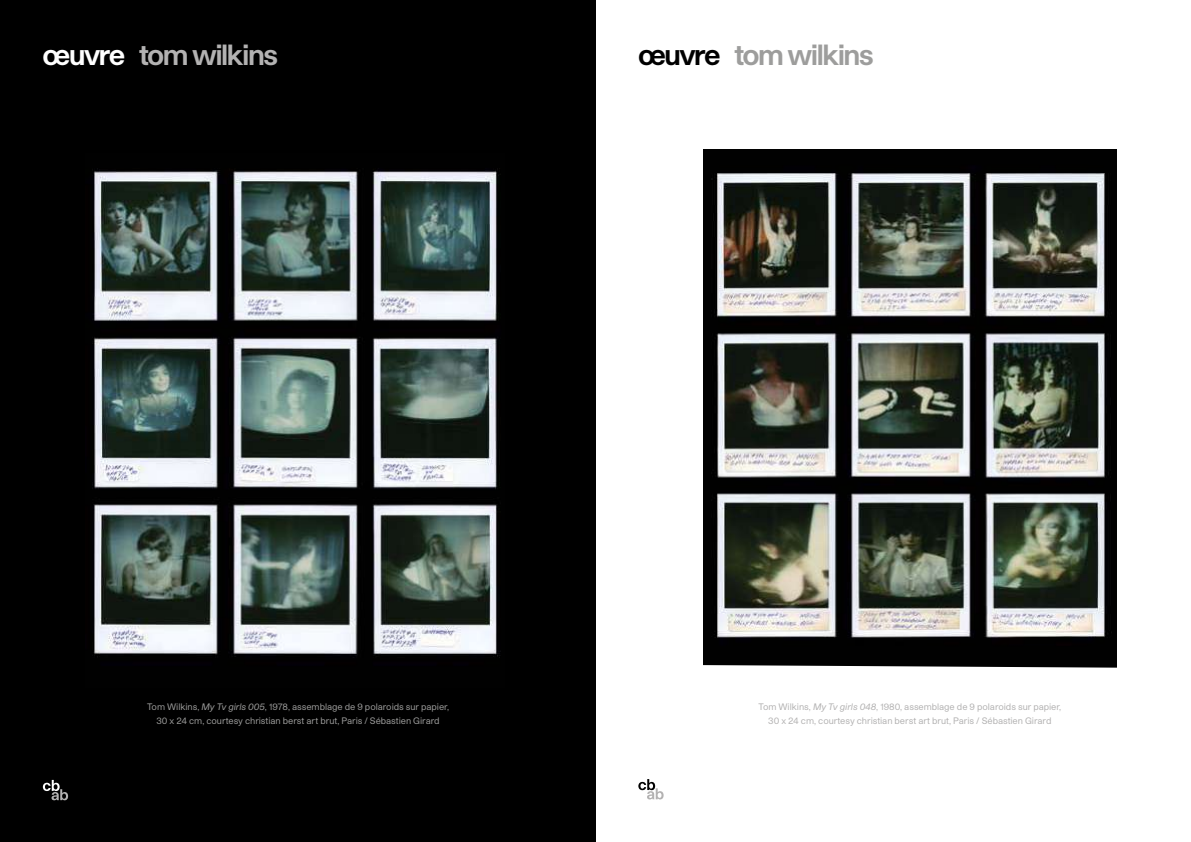
<style>
.page{position:relative;width:1191px;height:842px;background:#fff}
.page>*{position:absolute;margin:0;border:0;box-sizing:border-box;transform-origin:0 0}
.t1{font:700 28px "Studio Pro GCB";letter-spacing:-.055em;color:#b3b2b2}
.t2{font:700 28px "Studio Pro GCB";letter-spacing:-.055em;color:#9d9d9c}
.t3{font:9px/14.4px "Studio Pro GCB";letter-spacing:-.01em;color:#9d9d9c;text-align:center}
.t4{font:9px/14.4px "Studio Pro GCB";letter-spacing:-.005em;color:#b2b1b1;text-align:center}
.s1{color:#fff}
.s2{color:#000}
.s3{font-style:italic}
</style>
<div class="page">
<svg style="left:638px;top:779px;width:25px;height:20px"></svg>
<img style="left:704px;top:150px;width:412px;height:515px">
<div style="left:0;top:0;width:595px;height:842px;background:#000"></div>
<svg style="left:43px;top:779px;width:25px;height:21px"></svg>
<svg style="left:703px;top:665px;width:414px;height:3px"></svg>
<img style="left:92px;top:168px;width:409px;height:490px">
<h1 class="t1" style="left:43px;top:35px;width:237px"><span class="s1">œuvre</span> tom wilkins</h1>
<h1 class="t2" style="left:638px;top:35px;width:237px"><span class="s2">œuvre</span> tom wilkins</h1>
<p class="t3" style="left:147px;top:699px;width:304px">Tom Wilkins, <span class="s3">My Tv girls 005</span>, 1978, assemblage de 9 polaroids sur papier,<br>30 x 24 cm, courtesy christian berst art brut, Paris / Sébastien Girard</p>
<p class="t4" style="left:758px;top:699px;width:304px">Tom Wilkins, <span class="s3">My Tv girls 048</span>, 1980, assemblage de 9 polaroids sur papier,<br>30 x 24 cm, courtesy christian berst art brut, Paris / Sébastien Girard</p>
</div>
